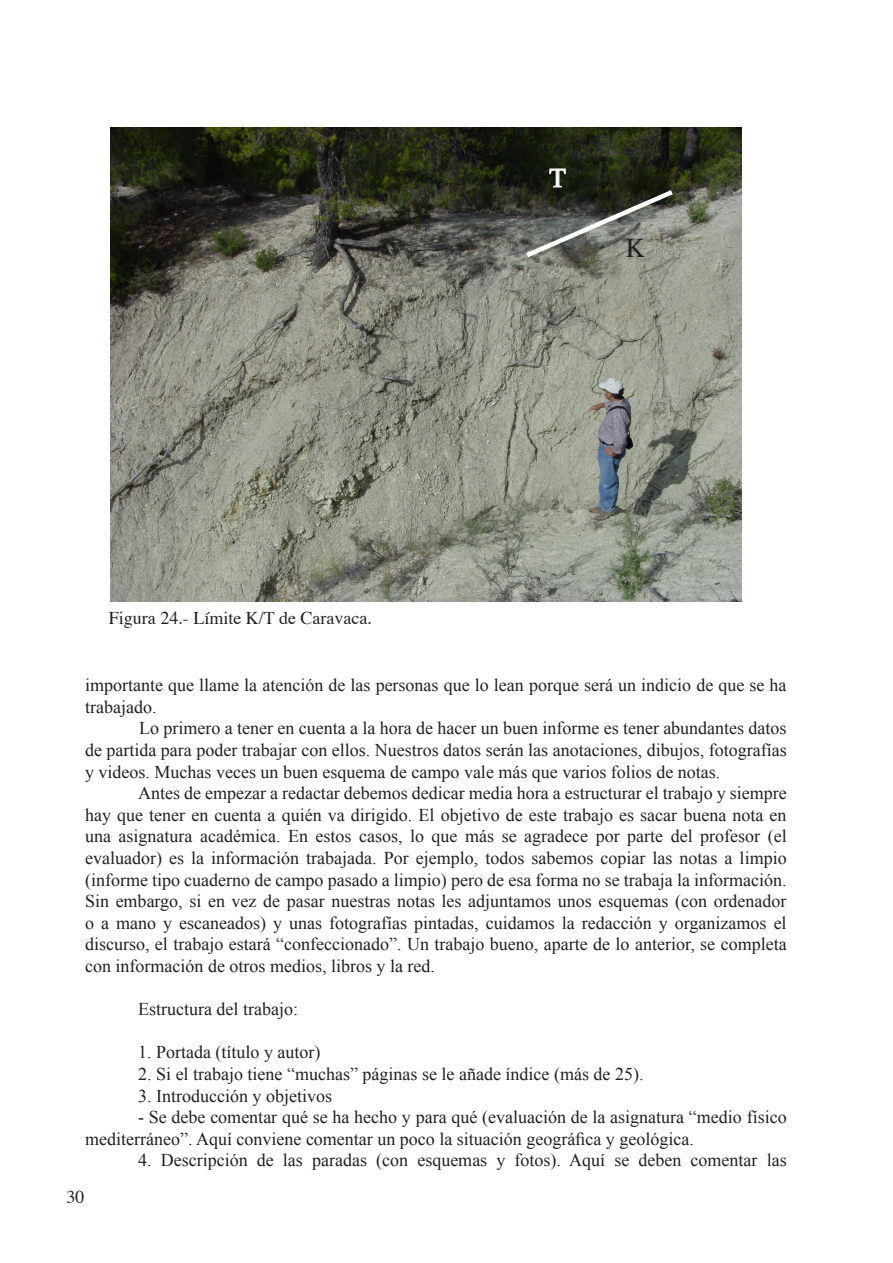
<style>
.page{position:relative;width:893px;height:1263px;background:#fff}
.page>*{position:absolute;margin:0;border:0;box-sizing:border-box;transform-origin:0 0}
.t1{font:27px "Times";color:#231f20}
.t2{font:27px "Times";color:#fff}
.t3{font:18px/21.6px "Times New Roman";color:#231f20}
.t4{font:18px "Times";color:#231f20}
</style>
<div class="page">
<img style="left:111px;top:128px;width:631px;height:473px">
<svg style="left:521px;top:168px;width:157px;height:93px"></svg>
<p class="t4" style="left:109px;top:601px;width:265px">Figura 24.- Límite K/T de Caravaca.</p>
<p class="t2" style="left:549px;top:153px;width:18px">T</p>
<p class="t1" style="left:626px;top:222px;width:21px">K</p>
<p class="t3" style="left:85px;top:674px;width:703px">importante que llame la atención de las personas que lo lean porque será un indicio de que se ha trabajado.</p>
<p class="t3" style="left:85px;top:717px;width:703px;text-align:justify;text-indent:54px">Lo primero a tener en cuenta a la hora de hacer un buen informe es tener abundantes datos de partida para poder trabajar con ellos. Nuestros datos serán las anotaciones, dibujos, fotografías y videos. Muchas veces un buen esquema de campo vale más que varios folios de notas.</p>
<p class="t3" style="left:85px;top:782px;width:703px;text-align:justify;text-indent:53px">Antes de empezar a redactar debemos dedicar media hora a estructurar el trabajo y siempre hay que tener en cuenta a quién va dirigido. El objetivo de este trabajo es sacar buena nota en una asignatura académica. En estos casos, lo que más se agradece por parte del profesor (el evaluador) es la información trabajada. Por ejemplo, todos sabemos copiar las notas a limpio (informe tipo cuaderno de campo pasado a limpio) pero de esa forma no se trabaja la información.<br>Sin embargo, si en vez de pasar nuestras notas les adjuntamos unos esquemas (con ordenador o a mano y escaneados) y unas fotografías pintadas, cuidamos la redacción y organizamos el discurso, el trabajo estará “confeccionado”. Un trabajo bueno, aparte de lo anterior, se completa con información de otros medios, libros y la red.</p>
<p class="t3" style="left:138px;top:998px;width:161px">Estructura del trabajo:</p>
<p class="t3" style="left:138px;top:1041px;width:184px">1. Portada (título y autor)</p>
<p class="t3" style="left:138px;top:1063px;width:507px">2. Si el trabajo tiene “muchas” páginas se le añade índice (más de 25).</p>
<p class="t3" style="left:138px;top:1084px;width:195px">3. Introducción y objetivos</p>
<p class="t3" style="left:85px;top:1106px;width:703px;text-indent:53px">- Se debe comentar qué se ha hecho y para qué (evaluación de la asignatura “medio físico mediterráneo”. Aquí conviene comentar un poco la situación geográfica y geológica.</p>
<p class="t3" style="left:138px;top:1149px;width:650px">4. Descripción de las paradas (con esquemas y fotos). Aquí se deben comentar las</p>
<p class="t4" style="left:66px;top:1179px;width:19px">30</p>
</div>
